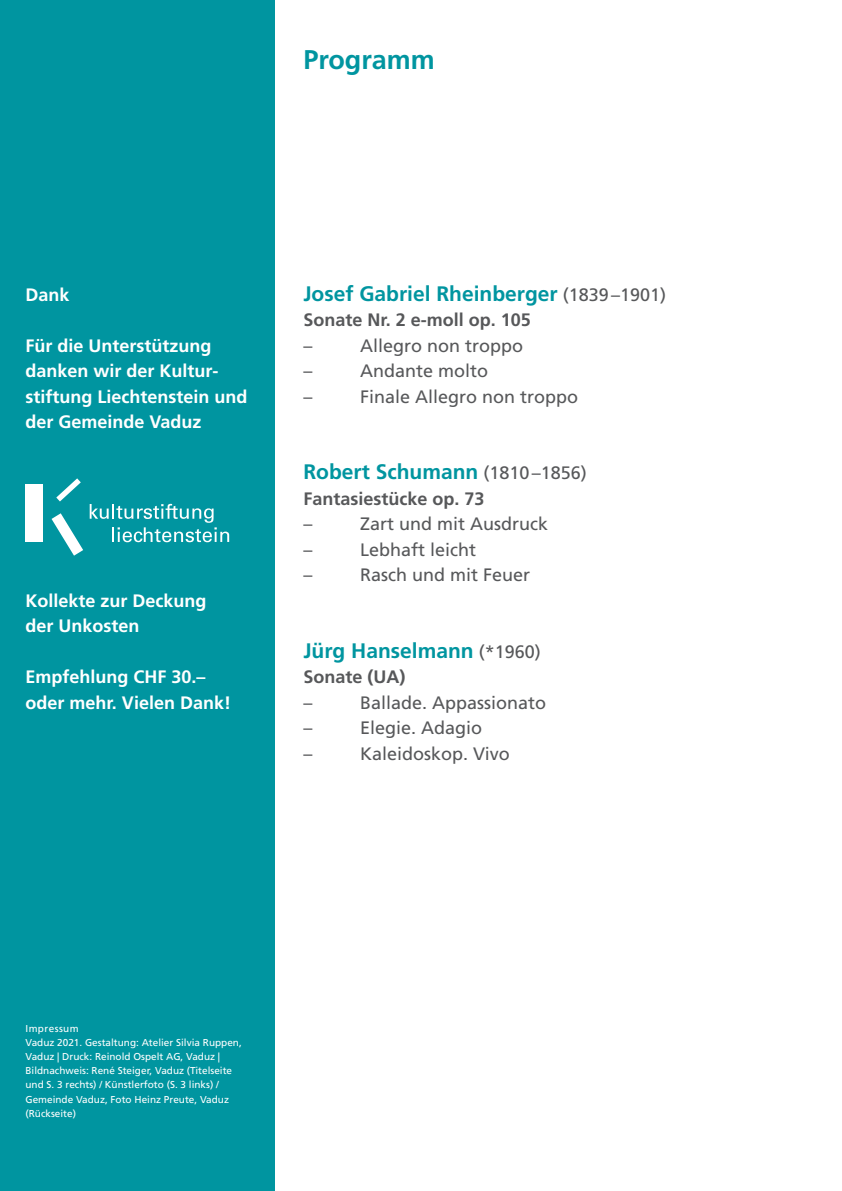
<style>
.page{position:relative;width:842px;height:1191px;background:#fff}
.page>*{position:absolute;margin:0;border:0;box-sizing:border-box;transform-origin:0 0}
.t1{font:700 27px "Frutiger";color:#0095a0}
.t2{font:700 21px "Frutiger";color:#0095a0}
.t3{font:18px "Frutiger";color:#57585a}
.t4{font:700 18px/25.6px "Frutiger";color:#fff}
.t5{font:700 18px "Frutiger";color:#57585a}
.t6{font:10px/14.2px "Frutiger";color:#fff}
.s1{font-weight:400;font-size:18px;color:#57585a}
</style>
<div class="page">
<div style="left:0;top:0;width:275px;height:1191px;background:#0095a0"></div>
<div style="left:26px;top:484px;width:17px;height:58px;background:#fff"></div>
<svg style="left:52px;top:513px;width:31px;height:42px"></svg>
<svg style="left:56px;top:478px;width:25px;height:23px"></svg>
<svg style="left:90px;top:504px;width:139px;height:38px"></svg>
<h1 class="t1" style="left:303px;top:49px;width:133px">Programm</h1>
<h3 class="t4" style="left:26px;top:283px;width:46px">Dank</h3>
<h3 class="t4" style="left:26px;top:334px;width:224px">Für die Unterstützung danken wir der Kultur&shy;stiftung Liechtenstein und der Gemeinde Vaduz</h3>
<h3 class="t4" style="left:26px;top:589px;width:183px">Kollekte zur Deckung der Unkosten</h3>
<h3 class="t4" style="left:26px;top:665px;width:207px">Empfehlung CHF 30.– oder mehr. Vielen Dank!</h3>
<h2 class="t2" style="left:303px;top:285px;width:364px">Josef Gabriel Rheinberger <span class="s1">(1839–1901)</span></h2>
<h3 class="t5" style="left:303px;top:312px;width:229px">Sonate Nr. 2 e-moll op. 105</h3>
<h3 class="t3" style="left:303px;top:338px;width:10px">–</h3>
<h3 class="t3" style="left:360px;top:338px;width:165px">Allegro non troppo</h3>
<h3 class="t3" style="left:303px;top:364px;width:10px">–</h3>
<h3 class="t3" style="left:360px;top:364px;width:130px">Andante molto</h3>
<h3 class="t3" style="left:303px;top:389px;width:10px">–</h3>
<h3 class="t3" style="left:360px;top:389px;width:220px">Finale Allegro non troppo</h3>
<h2 class="t2" style="left:303px;top:463px;width:285px">Robert Schumann <span class="s1">(1810–1856)</span></h2>
<h3 class="t5" style="left:303px;top:491px;width:183px">Fantasiestücke op. 73</h3>
<h3 class="t3" style="left:303px;top:517px;width:10px">–</h3>
<h3 class="t3" style="left:360px;top:517px;width:190px">Zart und mit Ausdruck</h3>
<h3 class="t3" style="left:303px;top:542px;width:10px">–</h3>
<h3 class="t3" style="left:360px;top:542px;width:118px">Lebhaft leicht</h3>
<h3 class="t3" style="left:303px;top:568px;width:10px">–</h3>
<h3 class="t3" style="left:360px;top:568px;width:172px">Rasch und mit Feuer</h3>
<h2 class="t2" style="left:303px;top:642px;width:239px">Jürg Hanselmann <span class="s1">(*1960)</span></h2>
<h3 class="t5" style="left:303px;top:670px;width:104px">Sonate (UA)</h3>
<h3 class="t3" style="left:303px;top:695px;width:10px">–</h3>
<h3 class="t3" style="left:360px;top:695px;width:188px">Ballade. Appassionato</h3>
<h3 class="t3" style="left:303px;top:721px;width:10px">–</h3>
<h3 class="t3" style="left:360px;top:721px;width:124px">Elegie. Adagio</h3>
<h3 class="t3" style="left:303px;top:746px;width:10px">–</h3>
<h3 class="t3" style="left:360px;top:746px;width:151px">Kaleidoskop. Vivo</h3>
<p class="t6" style="left:26px;top:1022px;width:218px">Impressum<br>Vaduz 2021. Gestaltung: Atelier Silvia Ruppen, Vaduz | Druck: Reinold Ospelt AG, Vaduz | Bildnachweis: René Steiger, Vaduz (Titelseite und S. 3 rechts) / Künstlerfoto (S. 3 links) / Gemeinde Vaduz, Foto Heinz Preute, Vaduz (Rückseite)</p>
</div>
